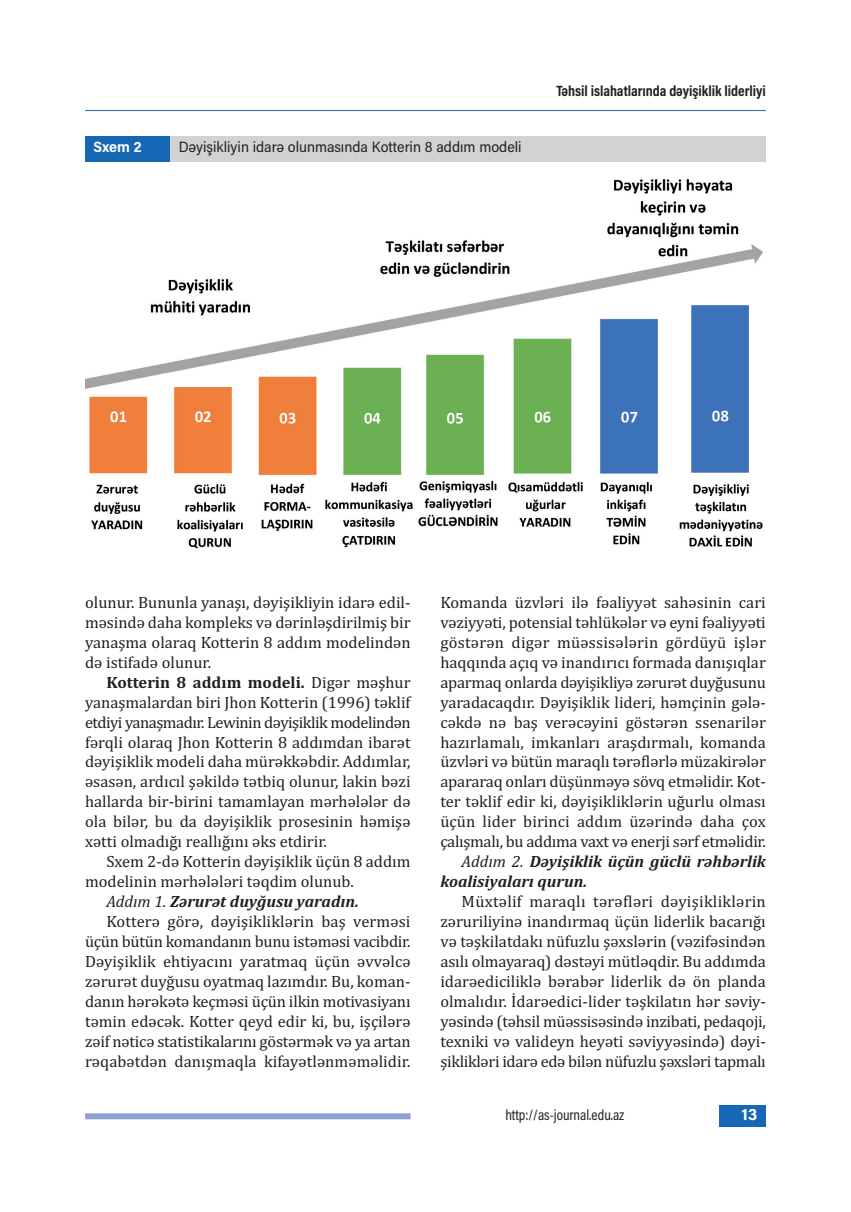
<style>
.page{position:relative;width:851px;height:1212px;background:#fff}
.page>*{position:absolute;margin:0;border:0;box-sizing:border-box;transform-origin:0 0}
.t1{font:16.5px/20px "Cambria";color:#231f20;text-align:justify}
.t2{font:italic 700 16.5px "Cambria";color:#231f20}
.t3{font:16.5px "Cambria";letter-spacing:-.02em;color:#231f20}
.t4{font:700 16.5px "Acumin Pro";color:#fff}
.t5{font:15px "Acumin Pro Semi Cond";color:#231f20}
.t6{font:700 15px "Acumin Pro Cond";color:#231f20}
.t7{font:15px "Acumin Pro Cond";color:#231f20}
.t8{font:700 15px "Acumin Pro Semi Cond";color:#fff}
.s1{font-weight:700}
.s2{font-weight:400}
</style>
<div class="page">
<hr style="left:85px;top:110px;width:680px;height:1px;background:#1768b4">
<div style="left:719px;top:1106px;width:46px;height:21px;background:#1768b4"></div>
<div style="left:85px;top:1113px;width:325px;height:6px;background:#8ca2d2"></div>
<div style="left:85px;top:136px;width:85px;height:26px;background:#1768b4"></div>
<div style="left:170px;top:136px;width:595px;height:26px;background:#d1d2d4"></div>
<img style="left:85px;top:179px;width:678px;height:370px">
<p class="t8" style="left:94px;top:141px;width:49px">Sxem 2</p>
<p class="t5" style="left:179px;top:141px;width:344px">Dəyişikliyin idarə olunmasında Kotterin 8 addım modeli</p>
<p class="t6" style="left:556px;top:85px;width:211px">Təhsil islahatlarında dəyişiklik liderliyi</p>
<p class="t1" style="left:85px;top:592px;width:327px">olunur. Bununla yanaşı, dəyişikliyin idarə edil&shy;məsində daha kompleks və dərinləşdirilmiş bir yanaşma olaraq Kotterin 8 addım modelindən də istifadə olunur.</p>
<p class="t1" style="left:85px;top:672px;width:327px;text-indent:21px"><span class="s1">Kotterin 8 addım modeli.</span> Digər məşhur yanaşmalardan biri Jhon Kotterin (1996) təklif etdiyi yanaşmadır. Lewinin dəyişiklik modelindən fərqli olaraq Jhon Kotterin 8 addımdan ibarət dəyişiklik modeli daha mürəkkəbdir. Addımlar, əsasən, ardıcıl şəkildə tətbiq olunur, lakin bəzi hallarda bir-birini tamamlayan mərhələlər də ola bilər, bu da dəyişiklik prosesinin həmişə xətti olmadığı reallığını əks etdirir.</p>
<p class="t1" style="left:106px;top:851px;width:306px">Sxem 2-də Kotterin dəyişiklik üçün 8 addım</p>
<p class="t1" style="left:85px;top:871px;width:270px">modelinin mərhələləri təqdim olunub.</p>
<p class="t2" style="left:106px;top:892px;width:254px"><span class="s2">Addım 1.</span> Zərurət duyğusu yaradın.</p>
<p class="t1" style="left:106px;top:911px;width:306px">Kotterə görə, dəyişikliklərin baş verməsi</p>
<p class="t1" style="left:85px;top:931px;width:327px">üçün bütün komandanın bunu istəməsi vacibdir.</p>
<p class="t1" style="left:85px;top:951px;width:327px">Dəyişiklik ehtiyacını yaratmaq üçün əvvəlcə</p>
<p class="t1" style="left:85px;top:971px;width:327px">zərurət duyğusu oyatmaq lazımdır. Bu, koman-</p>
<p class="t1" style="left:85px;top:991px;width:327px">danın hərəkətə keçməsi üçün ilkin motivasiyanı</p>
<p class="t1" style="left:85px;top:1011px;width:327px">təmin edəcək. Kotter qeyd edir ki, bu, işçilərə</p>
<p class="t1" style="left:85px;top:1031px;width:327px">zəif nəticə statistikalarını göstərmək və ya artan</p>
<p class="t1" style="left:85px;top:1051px;width:327px">rəqabətdən danışmaqla kifayətlənməməlidir.</p>
<p class="t1" style="left:440px;top:592px;width:327px">Komanda üzvləri ilə fəaliyyət sahəsinin cari</p>
<p class="t1" style="left:440px;top:612px;width:327px">vəziyyəti, potensial təhlükələr və eyni fəaliyyəti</p>
<p class="t1" style="left:440px;top:632px;width:327px">göstərən digər müəssisələrin gördüyü işlər</p>
<p class="t1" style="left:440px;top:652px;width:327px">haqqında açıq və inandırıcı formada danışıqlar</p>
<p class="t1" style="left:440px;top:672px;width:327px">aparmaq onlarda dəyişikliyə zərurət duyğusunu</p>
<p class="t1" style="left:440px;top:692px;width:327px">yaradacaqdır. Dəyişiklik lideri, həmçinin gələ-</p>
<p class="t1" style="left:440px;top:712px;width:327px">cəkdə nə baş verəcəyini göstərən ssenarilər</p>
<p class="t1" style="left:440px;top:732px;width:327px">hazırlamalı, imkanları araşdırmalı, komanda</p>
<p class="t1" style="left:440px;top:752px;width:327px">üzvləri və bütün maraqlı tərəflərlə müzakirələr</p>
<p class="t1" style="left:440px;top:772px;width:327px">apararaq onları düşünməyə sövq etməlidir. Kot-</p>
<p class="t1" style="left:440px;top:792px;width:327px">ter təklif edir ki, dəyişikliklərin uğurlu olması</p>
<p class="t1" style="left:440px;top:812px;width:327px">üçün lider birinci addım üzərində daha çox</p>
<p class="t3" style="left:440px;top:832px;width:327px">çalışmalı, bu addıma vaxt və enerji sərf etməlidir.</p>
<p class="t2" style="left:461px;top:852px;width:306px"><span class="s2">Addım 2.</span> Dəyişiklik üçün güclü rəhbərlik</p>
<p class="t2" style="left:440px;top:872px;width:148px">koalisiyaları qurun.</p>
<p class="t1" style="left:440px;top:891px;width:327px;text-indent:21px">Müxtəlif maraqlı tərəfləri dəyişikliklərin zəruriliyinə inandırmaq üçün liderlik bacarığı və təşkilatdakı nüfuzlu şəxslərin (vəzifəsindən asılı olmayaraq) dəstəyi mütləqdir. Bu addımda idarəediciliklə bərabər liderlik də ön planda olmalıdır. İdarəedici-lider təşkilatın hər səviy&shy;yəsində (təhsil müəssisəsində inzibati, pedaqoji, texniki və valideyn heyəti səviyyəsində) dəyi&shy;şiklikləri idarə edə bilən nüfuzlu şəxsləri tapmalı</p>
<p class="t7" style="left:505px;top:1109px;width:120px">http://as-journal.edu.az</p>
<p class="t4" style="left:741px;top:1108px;width:17px">13</p>
</div>
